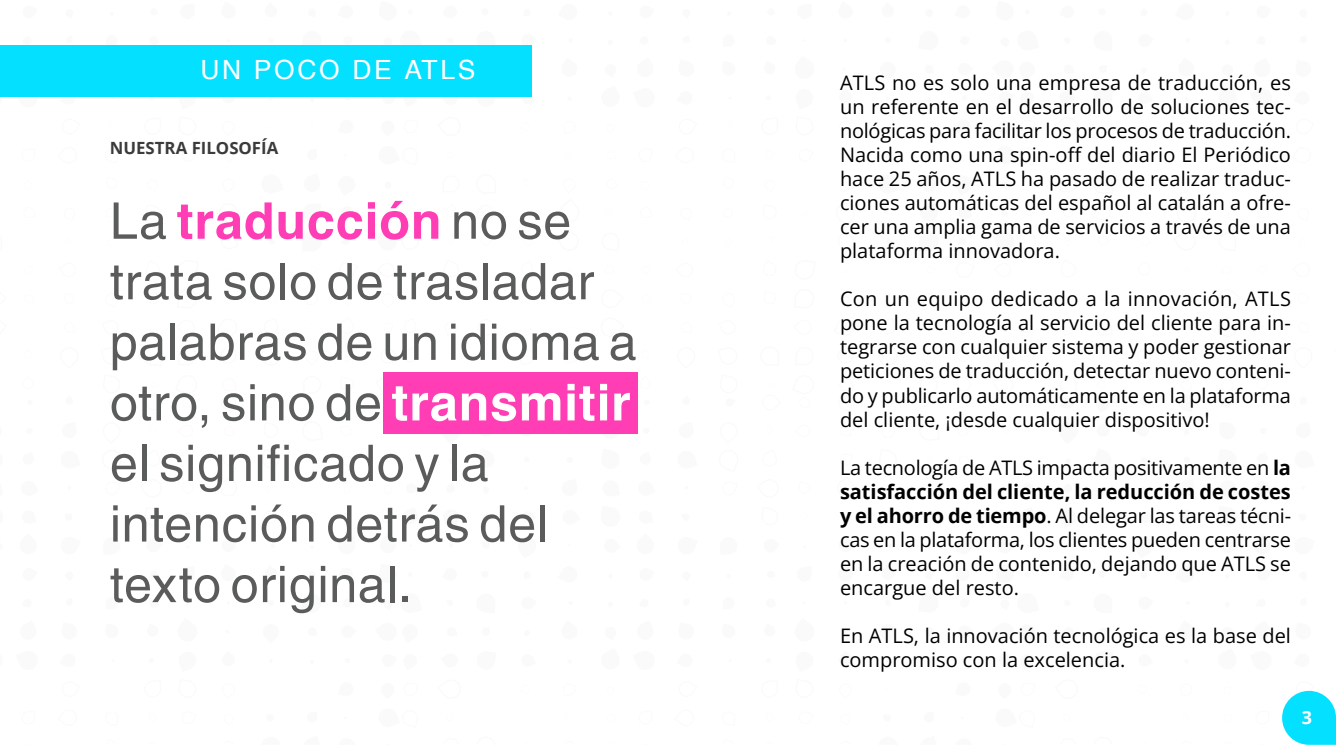
<style>
.page{position:relative;width:1336px;height:745px;background:#fff}
.page>*{position:absolute;margin:0;border:0;box-sizing:border-box;transform-origin:0 0}
.t1{font:50.38px/60.5px "Helvetica";letter-spacing:.015em;color:#5a5b5b}
.t2{font:26.5px "Helvetica";letter-spacing:.1em;color:#fff}
.t3{font:20px/24px "Open Sans";color:#000;text-align:justify}
.t4{font:700 18px "Open Sans";color:#fff}
.t5{font:700 16.75px "Open Sans";color:#3b3b3b}
.s1{font-weight:700;color:#ff3eb5}
.s2{font-weight:700;color:#fff}
.s3{font-weight:700}
</style>
<div class="page">
<svg style="left:16px;top:96px;width:23px;height:1px"></svg>
<svg style="left:59px;top:96px;width:18px;height:1px"></svg>
<svg style="left:177px;top:96px;width:21px;height:1px"></svg>
<svg style="left:221px;top:96px;width:15px;height:1px"></svg>
<svg style="left:381px;top:96px;width:37px;height:1px"></svg>
<svg style="left:440px;top:96px;width:19px;height:1px"></svg>
<svg style="left:476px;top:96px;width:20px;height:1px"></svg>
<svg style="left:520px;top:90px;width:12px;height:7px"></svg>
<svg style="left:1282px;top:690px;width:54px;height:54px"></svg>
<div style="left:383px;top:372px;width:254px;height:62px;background:#ff3eb5"></div>
<div style="left:0;top:45px;width:531px;height:51px;background:#04e0ff"></div>
<h2 class="t2" style="left:200px;top:55px;width:277px">UN POCO DE ATLS</h2>
<p class="t5" style="left:110px;top:136px;width:170px">NUESTRA FILOSOFÍA</p>
<h1 class="t1" style="left:110px;top:190px;width:528px">La <span class="s1">traducción</span> no se trata solo de trasladar palabras de un idioma a otro, sino de <span class="s2">transmitir </span>el significado y la intención detrás del texto original.</h1>
<p class="t3" style="left:840px;top:70px;width:452px">ATLS no es solo una empresa de traducción, es un referente en el desarrollo de soluciones tec&shy;nológicas para facilitar los procesos de traducción.<br>Nacida como una spin-off del diario El Periódico hace 25 años, ATLS ha pasado de realizar traduc&shy;ciones automáticas del español al catalán a ofre&shy;cer una amplia gama de servicios a través de una plataforma innovadora.</p>
<p class="t3" style="left:840px;top:286px;width:452px">Con un equipo dedicado a la innovación, ATLS pone la tecnología al servicio del cliente para in&shy;tegrarse con cualquier sistema y poder gestionar peticiones de traducción, detectar nuevo conteni&shy;do y publicarlo automáticamente en la plataforma del cliente, ¡desde cualquier dispositivo!</p>
<p class="t3" style="left:840px;top:454px;width:453px">La tecnología de ATLS impacta positivamente en <span class="s3">la satisfacción del cliente, la reducción de costes y el ahorro de tiempo</span>. Al delegar las tareas técni&shy;cas en la plataforma, los clientes pueden centrarse en la creación de contenido, dejando que ATLS se encargue del resto.</p>
<p class="t3" style="left:840px;top:622px;width:452px">En ATLS, la innovación tecnológica es la base del compromiso con la excelencia.</p>
<p class="t4" style="left:1302px;top:703px;width:12px">3</p>
</div>
